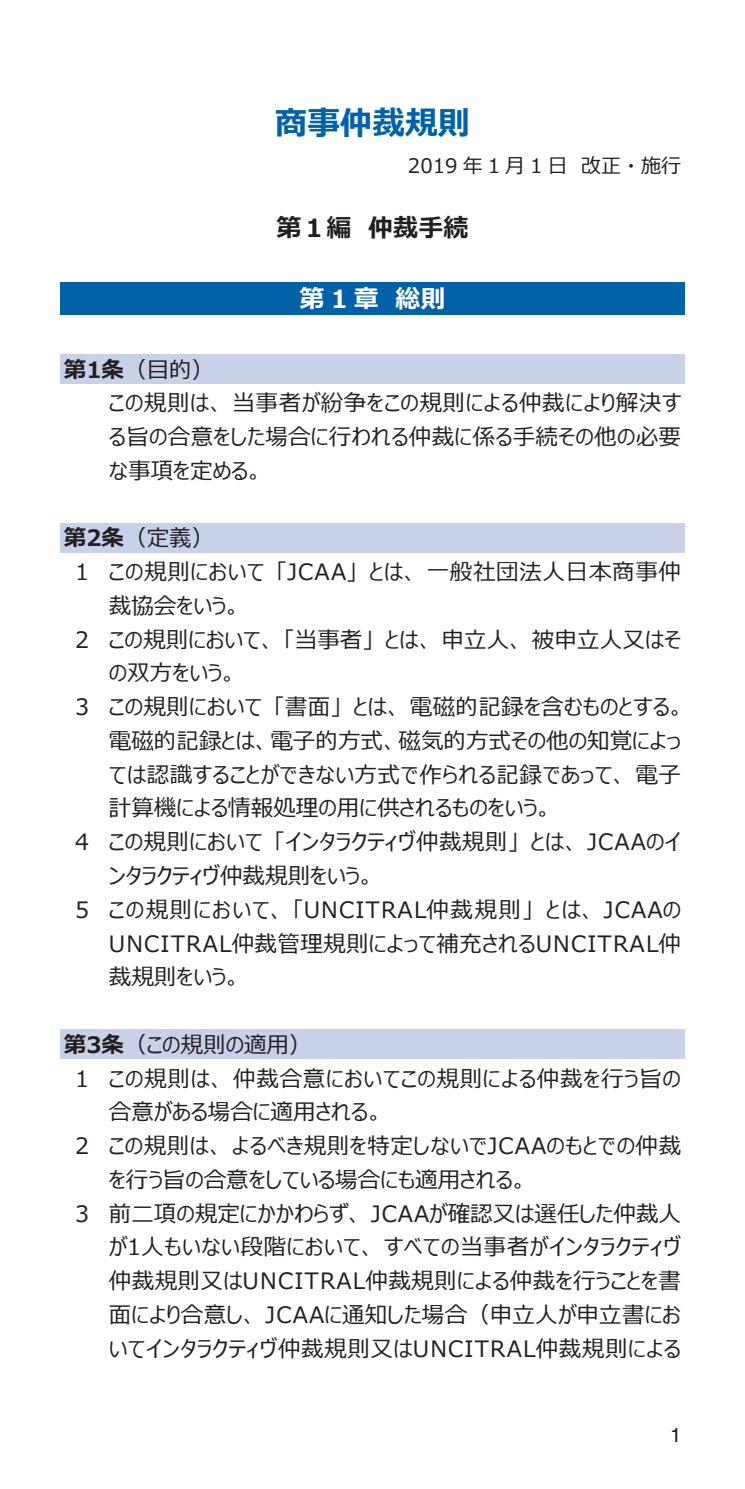
<style>
.page{position:relative;width:745px;height:1489px;background:#fff}
.page>*{position:absolute;margin:0;border:0;box-sizing:border-box;transform-origin:0 0}
._01タイトル{font:700 32.5px "Meiryo UI";color:#0162a9}
._03-1_編見出し{font:700 25px "Meiryo UI";color:#231f20}
._03-2_章見出{font:700 25px "Meiryo UI";color:#fff}
._05__2字下げ基本{font:22.5px/33.8px "Meiryo UI";letter-spacing:.015em;color:#231f20}
._04第-条{font:22.5px "Meiryo UI";color:#231f20}
._02日付{font:20px "Meiryo UI";color:#231f20}
.t1{font:20px "Helvetica";color:#231f20}
.s1{font-weight:700}
</style>
<div class="page">
<div style="left:60px;top:283px;width:624px;height:32px;background:#0162a9"></div>
<div style="left:60px;top:354px;width:624px;height:30px;background:#c7d1e8"></div>
<div style="left:60px;top:523px;width:624px;height:29px;background:#c7d1e8"></div>
<div style="left:60px;top:1029px;width:624px;height:30px;background:#c7d1e8"></div>
<p class="_01タイトル" style="left:275px;top:100px;width:197px">商事仲裁規則</p>
<p class="_02日付" style="left:408px;top:151px;width:274px">2019 年 1 月 1 日　改正・施行</p>
<p class="_03-1_編見出し" style="left:276px;top:210px;width:193px">第１編　仲裁手続</p>
<p class="_03-2_章見出" style="left:299px;top:282px;width:148px">第 1 章　総則</p>
<p class="_04第-条" style="left:64px;top:353px;width:152px"><span class="s1">第1条</span>（目的）</p>
<p class="_05__2字下げ基本" style="left:109px;top:387px;width:573px;text-align:justify">この規則は、当事者が紛争をこの規則による仲裁により解決する旨の合意をした場合に行われる仲裁に係る手続その他の必要な事項を定める。</p>
<p class="_04第-条" style="left:64px;top:522px;width:152px"><span class="s1">第2条</span>（定義）</p>
<p class="_05__2字下げ基本" style="left:109px;top:556px;width:573px;text-indent:-34px">1 この規則において「JCAA」とは、一般社団法人日本商事仲裁協会をいう。</p>
<p class="_05__2字下げ基本" style="left:109px;top:623px;width:573px;text-indent:-34px">2 この規則において、「当事者」とは、申立人、被申立人又はその双方をいう。</p>
<p class="_05__2字下げ基本" style="left:109px;top:691px;width:577px;text-indent:-34px">3 この規則において「書面」とは、電磁的記録を含むものとする。電磁的記録とは、電子的方式、磁気的方式その他の知覚によっては認識することができない方式で作られる記録であって、電子計算機による情報処理の用に供されるものをいう。</p>
<p class="_05__2字下げ基本" style="left:109px;top:826px;width:573px;text-indent:-34px">4 この規則において「インタラクティヴ仲裁規則」とは、 JCAAのインタラクティヴ仲裁規則をいう。</p>
<p class="_05__2字下げ基本" style="left:109px;top:893px;width:573px;text-align:justify;text-indent:-34px">5 この規則において、「UNCITRAL仲裁規則」とは、 JCAAのUNCITRAL仲裁管理規則によって補充されるUNCITRAL仲裁規則をいう。</p>
<p class="_04第-条" style="left:64px;top:1028px;width:249px"><span class="s1">第3条</span>（この規則の適用）</p>
<p class="_05__2字下げ基本" style="left:109px;top:1062px;width:573px;text-indent:-34px">1 この規則は、仲裁合意においてこの規則による仲裁を行う旨の合意がある場合に適用される。</p>
<p class="_05__2字下げ基本" style="left:109px;top:1130px;width:573px;text-indent:-34px">2 この規則は、よるべき規則を特定しないでJCAAのもとでの仲裁を行う旨の合意をしている場合にも適用される。</p>
<p class="_05__2字下げ基本" style="left:109px;top:1197px;width:573px;text-align:justify;text-indent:-34px">3 前二項の規定にかかわらず、 JCAAが確認又は選任した仲裁人が1人もいない段階において、すべての当事者がインタラクティヴ仲裁規則又はUNCITRAL仲裁規則による仲裁を行うことを書面により合意し、 JCAAに通知した場合（申立人が申立書においてインタラクティヴ仲裁規則又はUNCITRAL仲裁規則による</p>
<p class="t1" style="left:669px;top:1423px;width:13px">1</p>
</div>
